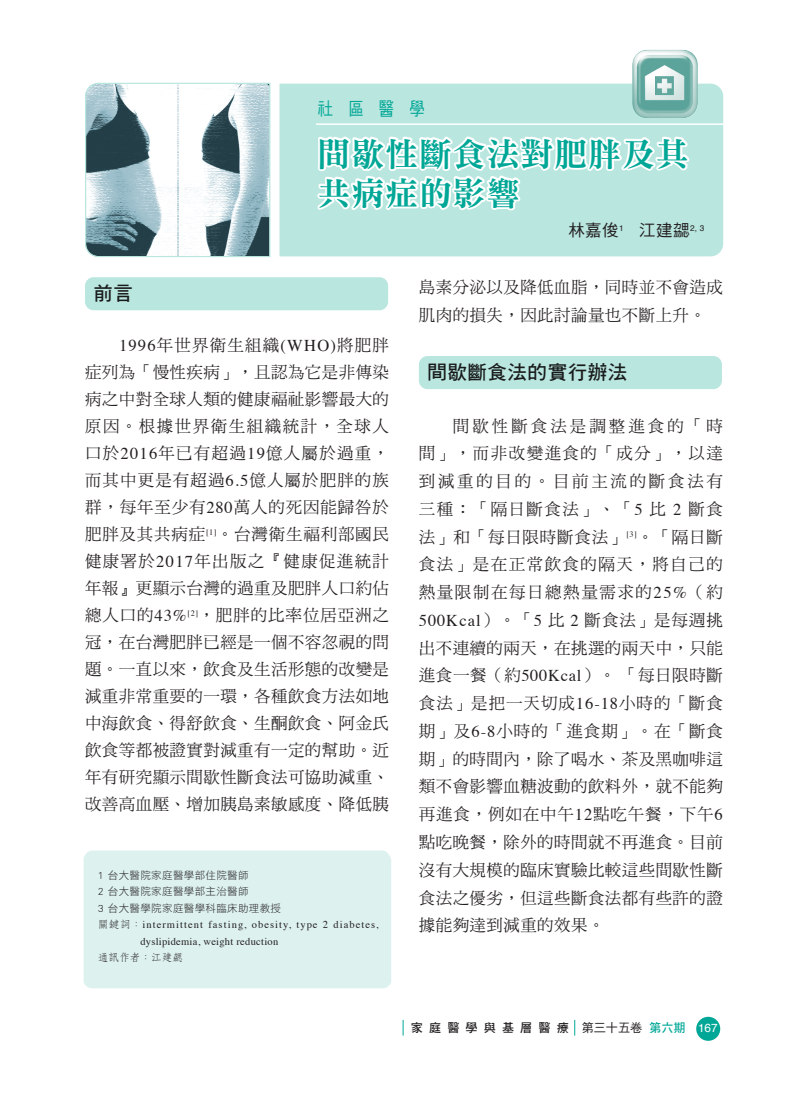
<style>
.page{position:relative;width:808px;height:1106px;background:#fff}
.page>*{position:absolute;margin:0;border:0;box-sizing:border-box;transform-origin:0 0}
.a_主標{font:33px/39px "DF Ming Std W9";letter-spacing:.025em;color:#00a796}
.a大標{font:19.5px "DF Hei Std W7";letter-spacing:.03em;color:#231f20}
.t1{font:18px "DF Hei Std W5";color:#00a796;scale:.85 1}
.內文{font:16.5px/27.8px "DF Ming Std W5";letter-spacing:.025em;color:#231f20;text-align:justify}
.a_姓名{font:16.5px "DF Hei Std W5";letter-spacing:.03em;color:#231f20}
.t2{font:12.15px "DF Hei Std W7";letter-spacing:.5em;color:#231f20}
.a_關鍵字{font:10.5px/16.5px "Times";letter-spacing:.1em;color:#231f20}
.a_職稱{font:10.5px "DF Li Hei Std W3";letter-spacing:.035em;color:#231f20}
.a_關鍵字-2{font:10.5px "DF Fang Song Std W4";letter-spacing:.015em;color:#231f20}
.s1{font-family:"Times"}
.s2{font-family:"DF Fang Song Std W4"}
.s3{font-family:"DF Hei Std W5"}
.s4{color:#00a796}
.s5{font-family:"Helvetica";font-size:11.7px;color:#fff}
</style>
<div class="page">
<div style="left:85px;top:84px;width:638px;height:172px;background:#b9e6df;border-radius:13px"></div>
<div style="left:269px;top:80px;width:10px;height:179px;background:#fff"></div>
<hr style="left:316px;top:123px;width:416px;height:2px;background:#fff">
<img style="left:627px;top:49px;width:75px;height:67px">
<div style="left:696px;top:1016px;width:24px;height:24px;background:#00a796;border-radius:50%"></div>
<svg style="left:403px;top:1019px;width:1px;height:16px"></svg>
<svg style="left:574px;top:1019px;width:1px;height:16px"></svg>
<div style="left:84px;top:850px;width:307px;height:138px;background:#ddf2ef"></div>
<svg style="left:316px;top:112px;width:375px;height:99px"></svg>
<div style="left:85px;top:277px;width:303px;height:33px;background:#b9e6df;border-radius:9px"></div>
<div style="left:419px;top:356px;width:303px;height:33px;background:#b9e6df;border-radius:9px"></div>
<svg style="left:85px;top:82px;width:186px;height:176px;background:#acbec4"></svg>
<p class="t1" style="left:318px;top:99px;width:128px">社區醫學</p>
<p class="a_主標" style="left:317px;top:134px;width:373px">間歇性斷食法對肥胖及其共病症的影響</p>
<p class="a_姓名" style="left:568px;top:222px;width:138px">林嘉俊<sup>1</sup> 江建勰<sup>2,</sup> <sup>3</sup></p>
<p class="a大標" style="left:94px;top:282px;width:41px">前言</p>
<p class="內文" style="left:85px;top:331px;width:306px;line-height:27px;text-indent:34px"><span class="s1">1996</span>年世界衛生組織<span class="s1">(WHO)</span>將肥胖症列為「慢性疾病」，且認為它是非傳染病之中對全球人類的健康福祉影響最大的原因。根據世界衛生組織統計，全球人口於<span class="s1">2016</span>年已有超過<span class="s1">19</span>億人屬於過重，而其中更是有超過<span class="s1">6.5</span>億人屬於肥胖的族群，每年至少有<span class="s1">280</span>萬人的死因能歸咎於肥胖及其共病症<sup>[1]</sup>。台灣衛生福利部國民健康署於<span class="s1">2017</span>年出版之『健康促進統計年報』更顯示台灣的過重及肥胖人口約佔總人口的<span class="s1">43%</span><sup>[2]</sup>，肥胖的比率位居亞洲之冠，在台灣肥胖已經是一個不容忽視的問題。一直以來，飲食及生活形態的改變是減重非常重要的一環，各種飲食方法如地中海飲食、得舒飲食、生酮飲食、阿金氏飲食等都被證實對減重有一定的幫助。近年有研究顯示間歇性斷食法可協助減重、改善高血壓、增加胰島素敏感度、降低胰</p>
<p class="a_職稱" style="left:98px;top:869px;width:152px">1 台大醫院家庭醫學部住院醫師</p>
<p class="a_職稱" style="left:98px;top:885px;width:152px">2 台大醫院家庭醫學部主治醫師</p>
<p class="a_職稱" style="left:98px;top:902px;width:185px">3 台大醫學院家庭醫學科臨床助理教授</p>
<p class="a_關鍵字" style="left:140px;top:915px;width:240px;text-indent:-43px"><span class="s2">關鍵詞：</span>intermittent fasting, obesity, type 2 diabetes, dyslipidemia, weight reduction</p>
<p class="a_關鍵字-2" style="left:98px;top:951px;width:87px">通訊作者：江建勰</p>
<p class="內文" style="left:419px;top:273px;width:306px">島素分泌以及降低血脂，同時並不會造成肌肉的損失，因此討論量也不斷上升。</p>
<p class="a大標" style="left:427px;top:361px;width:201px">間歇斷食法的實行辦法</p>
<p class="內文" style="left:419px;top:411px;width:306px;text-indent:34px">間歇性斷食法是調整進食的「時間」，而非改變進食的「成分」，以達到減重的目的。目前主流的斷食法有三種：「隔日斷食法」、「<span class="s1">5</span> 比 <span class="s1">2</span> 斷食法」和「每日限時斷食法」<sup>[3]</sup>。「隔日斷食法」是在正常飲食的隔天，將自己的熱量限制在每日總熱量需求的<span class="s1">25%</span>（約<span class="s1">500Kcal</span>）。「<span class="s1">5</span> 比 <span class="s1">2</span> 斷食法」是每週挑出不連續的兩天，在挑選的兩天中，只能進食一餐（約<span class="s1">500Kcal</span>）。「每日限時斷食法」是把一天切成<span class="s1">16-18</span>小時的「斷食期」及<span class="s1">6-8</span>小時的「進食期」。在「斷食期」的時間內，除了喝水、茶及黑咖啡這類不會影響血糖波動的飲料外，就不能夠再進食，例如在中午<span class="s1">12</span>點吃午餐，下午<span class="s1">6</span>點吃晚餐，除外的時間就不再進食。目前沒有大規模的臨床實驗比較這些間歇性斷食法之優劣，但這些斷食法都有些許的證據能夠達到減重的效果。</p>
<p class="t2" style="left:411px;top:1021px;width:308px">家庭醫學與基層醫療 <span class="s3">第三十五卷</span> <span class="s4">第六期</span> <span class="s5">167</span></p>
</div>
